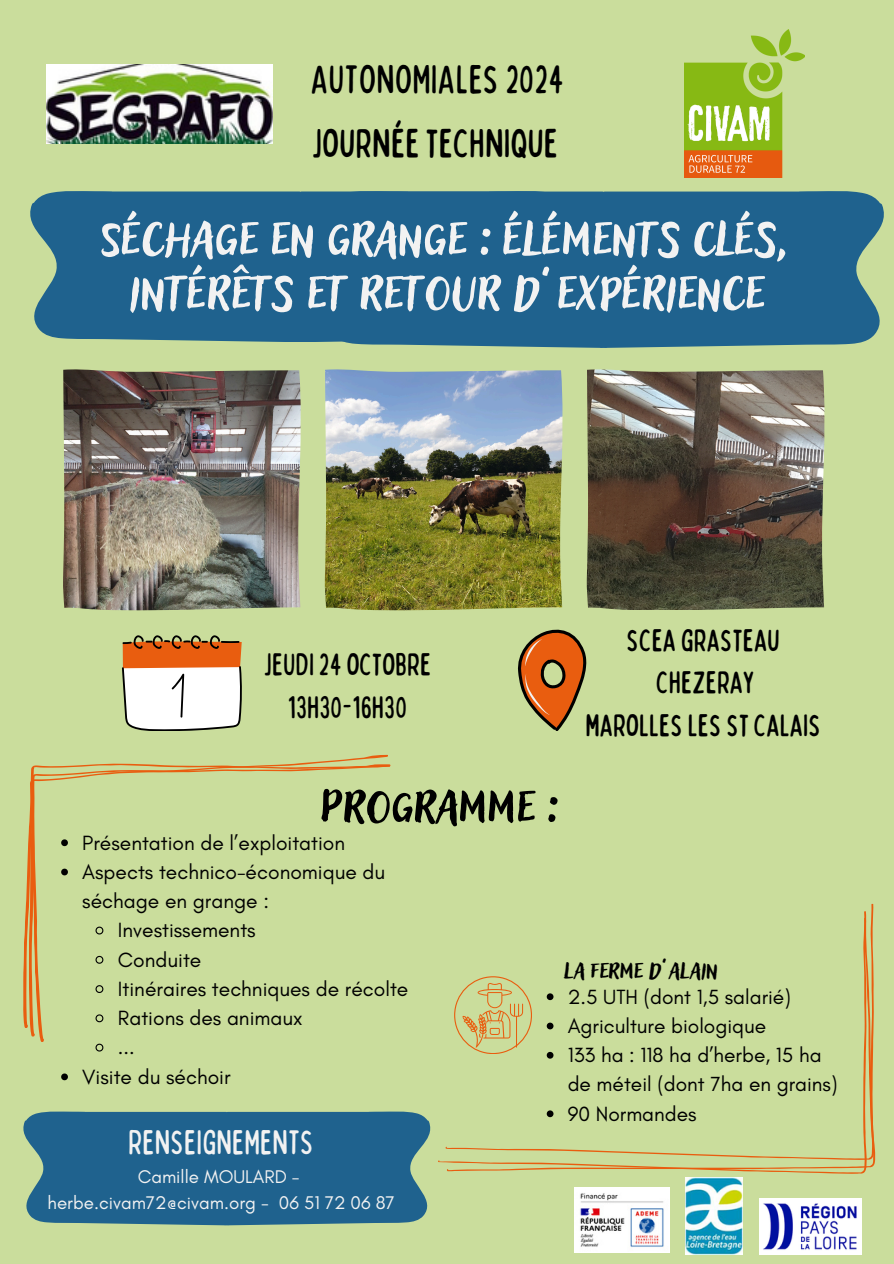
<style>
.page{position:relative;width:894px;height:1264px;background:#fff}
.page>*{position:absolute;margin:0;border:0;box-sizing:border-box;transform-origin:0 0}
.t1{font:64.05px/54px "Adlery Pro Blockletter";color:#f2f2f2;text-align:center}
.t2{font:60.9px "Adlery Pro Blockletter";color:#000}
.t3{font:condensed 40.35px "Bobby Jones Soft";color:#000}
.t4{font:condensed 34.5px "Bobby Jones Soft";color:#f2f2f2}
.t5{font:condensed 31.35px/42.8px "Bobby Jones Soft";color:#000;text-align:center}
.t6{font:30px "Adlery Pro Blockletter";color:#000}
.t7{font:21px/29.2px "Glacial Indifference";color:#000}
.t8{font:20.85px/29.2px "Glacial Indifference";color:#000}
.t9{font:18.75px "Glacial Indifference";color:#f2f2f2}
</style>
<div class="page">
<div style="left:0;top:0;width:893px;height:1263px;background:#cadd9c"></div>
<img style="left:63px;top:369px;width:238px;height:241px">
<img style="left:325px;top:369px;width:237px;height:241px">
<img style="left:586px;top:369px;width:238px;height:241px">
<svg style="left:518px;top:629px;width:68px;height:102px"></svg>
<svg style="left:122px;top:635px;width:120px;height:96px"></svg>
<svg style="left:23px;top:851px;width:5px;height:177px"></svg>
<svg style="left:28px;top:761px;width:362px;height:278px"></svg>
<svg style="left:438px;top:903px;width:437px;height:271px"></svg>
<div style="left:345px;top:191px;width:539px;height:156px;background:#1f628e"></div>
<div style="left:30px;top:191px;width:549px;height:151px;background:#1f628e"></div>
<svg style="left:454px;top:976px;width:77px;height:77px"></svg>
<img style="left:684px;top:30px;width:120px;height:148px">
<img style="left:47px;top:64px;width:225px;height:79px">
<img style="left:685px;top:1177px;width:57px;height:77px">
<img style="left:574px;top:1187px;width:95px;height:65px">
<img style="left:759px;top:1198px;width:102px;height:56px">
<svg style="left:23px;top:1111px;width:408px;height:114px;fill:#1f628e"></svg>
<svg style="left:546px;top:993px;width:7px;height:7px"></svg>
<svg style="left:546px;top:1022px;width:7px;height:7px"></svg>
<svg style="left:546px;top:1051px;width:7px;height:7px"></svg>
<svg style="left:546px;top:1110px;width:7px;height:7px"></svg>
<svg style="left:61px;top:839px;width:7px;height:7px"></svg>
<svg style="left:61px;top:868px;width:7px;height:7px"></svg>
<svg style="left:95px;top:925px;width:9px;height:10px"></svg>
<svg style="left:95px;top:955px;width:9px;height:9px"></svg>
<svg style="left:95px;top:984px;width:9px;height:9px"></svg>
<svg style="left:95px;top:1013px;width:9px;height:10px"></svg>
<svg style="left:95px;top:1043px;width:9px;height:9px"></svg>
<svg style="left:61px;top:1073px;width:7px;height:7px"></svg>
<p class="t3" style="left:310px;top:54px;width:255px">AUTONOMIALES 2024</p>
<p class="t3" style="left:311px;top:117px;width:248px">JOURNÉETECHNIQUE</p>
<p class="t1" style="left:101px;top:205px;width:693px">Séchage en grange : éléments clés, intérêts et retour d’expérience</p>
<p class="t5" style="left:263px;top:641px;width:169px">JEUDI24 OCTOBRE<br>13H30-16H30</p>
<p class="t5" style="left:585px;top:617px;width:237px">SCEA GRASTEAU<br>CHEZERAY<br>MAROLLES LES ST CALAIS</p>
<h3 class="t2" style="left:320px;top:764px;width:239px">Programme :</h3>
<p class="t7" style="left:82px;top:827px;width:264px">Présentation de l’exploitation</p>
<p class="t7" style="left:82px;top:856px;width:304px">Aspects technico-économique du séchage en grange :</p>
<p class="t7" style="left:118px;top:915px;width:139px">Investissements</p>
<p class="t7" style="left:118px;top:944px;width:85px">Conduite</p>
<h1 class="t7" style="left:118px;top:973px;width:292px">Itinéraires techniques de récolte</h1>
<p class="t7" style="left:118px;top:1003px;width:186px">Rations des animaux</p>
<p class="t7" style="left:118px;top:1032px;width:18px">...</p>
<p class="t7" style="left:82px;top:1061px;width:150px">Visite du séchoir</p>
<p class="t6" style="left:564px;top:949px;width:155px">La ferme d’aLain</p>
<p class="t8" style="left:567px;top:981px;width:225px">2.5 UTH (dont 1,5 salarié)</p>
<p class="t8" style="left:567px;top:1010px;width:200px">Agriculture biologique</p>
<p class="t8" style="left:567px;top:1040px;width:271px">133 ha : 118 ha d’herbe, 15 ha de méteil (dont 7ha en grains)</p>
<h3 class="t8" style="left:567px;top:1098px;width:130px">90 Normandes</h3>
<p class="t4" style="left:128px;top:1120px;width:187px">RENSEIGNEMENTS</p>
<p class="t9" style="left:138px;top:1165px;width:163px">Camille MOULARD -</p>
<p class="t9" style="left:47px;top:1191px;width:349px">herbe.civam72@civam.org - 06 51 72 06 87</p>
</div>
